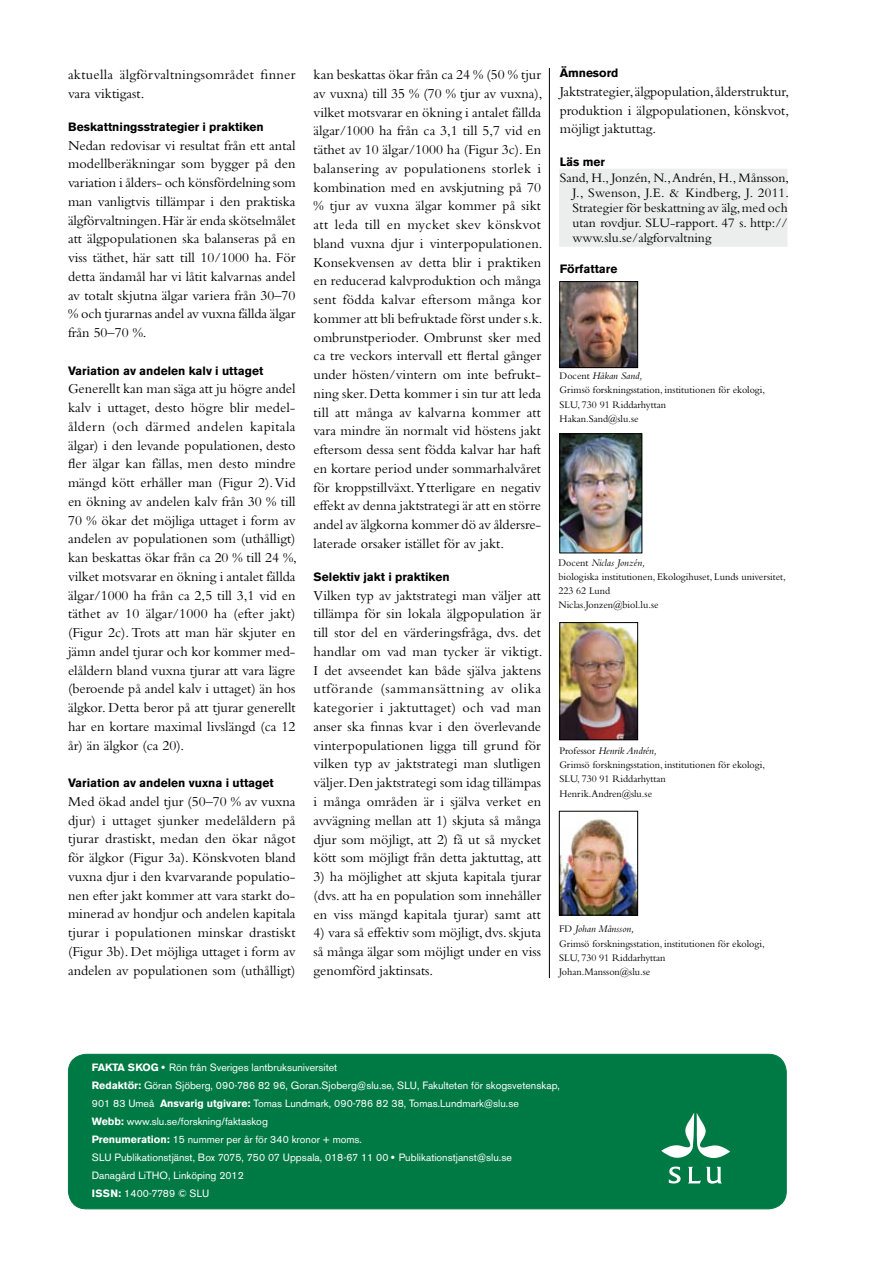
<style>
.page{position:relative;width:893px;height:1263px;background:#fff}
.page>*{position:absolute;margin:0;border:0;box-sizing:border-box;transform-origin:0 0}
.t1{font:14.25px/18.8px "Bembo";color:#000;text-align:justify}
.t2{font:14.25px/18.8px "Bembo";letter-spacing:.02em;color:#000}
.t3{font:13.5px/15px "Bembo";color:#000;text-align:justify}
.t4{font:700 12px "Akzidenz Grotesk BE";color:#000}
.t5{font:10.5px/14.2px "Bembo";color:#000}
.t6{font:10.5px/18.1px "Akzidenz Grotesk BE";color:#fff}
.s1{font-style:italic}
.s2{font-weight:700}
</style>
<div class="page">
<div style="left:560px;top:169px;width:227px;height:77px;background:#eceded"></div>
<hr style="left:549px;top:68px;width:1px;height:910px;background:#000">
<img style="left:561px;top:818px;width:75px;height:95px">
<div style="left:559px;top:811px;width:79px;height:104px;border:1px solid #000"></div>
<img style="left:562px;top:624px;width:74px;height:114px">
<div style="left:560px;top:622px;width:78px;height:118px;border:1px solid #000"></div>
<div style="left:68px;top:1054px;width:718px;height:155px;background:#007a45;border-radius:18px"></div>
<div style="left:68px;top:1054px;width:719px;height:155px;border:1px solid #007a45;border-radius:18px"></div>
<svg style="left:661px;top:1113px;width:69px;height:45px"></svg>
<svg style="left:669px;top:1166px;width:12px;height:17px"></svg>
<svg style="left:688px;top:1167px;width:34px;height:16px"></svg>
<img style="left:562px;top:435px;width:78px;height:116px">
<div style="left:560px;top:433px;width:82px;height:120px;border:1px solid #000"></div>
<img style="left:562px;top:283px;width:74px;height:83px">
<div style="left:560px;top:281px;width:78px;height:87px;border:1px solid #000"></div>
<p class="t2" style="left:68px;top:65px;width:229px">aktuella älgförvaltningsområdet finner vara viktigast.</p>
<p class="t4" style="left:68px;top:120px;width:197px">Beskattningsstrategier i praktiken</p>
<p class="t1" style="left:68px;top:136px;width:229px">Nedan redovisar vi resultat från ett antal modellberäkningar som bygger på den variation i ålders- och könsfördelning som man vanligtvis tillämpar i den praktiska älgförvaltningen. Här är enda skötselmålet att älgpopulationen ska balanseras på en viss täthet, här satt till 10/1000 ha. För detta ändamål har vi låtit kalvarnas andel av totalt skjutna älgar variera från 30–70 % och tjurarnas andel av vuxna fällda älgar från 50–70 %.</p>
<p class="t4" style="left:68px;top:363px;width:197px">Variation av andelen kalv i uttaget</p>
<p class="t1" style="left:68px;top:379px;width:230px">Generellt kan man säga att ju högre andel kalv i uttaget, desto högre blir medel&shy;åldern (och därmed andelen kapitala älgar) i den levande populationen, desto fler älgar kan fällas, men desto mindre mängd kött erhåller man (Figur 2). Vid en ökning av andelen kalv från 30 % till 70 % ökar det möjliga uttaget i form av andelen av populationen som (uthålligt) kan beskattas ökar från ca 20 % till 24 %, vilket motsvarar en ökning i antalet fällda älgar/1000 ha från ca 2,5 till 3,1 vid en täthet av 10 älgar/1000 ha (efter jakt) (Figur 2c). Trots att man här skjuter en jämn andel tjurar och kor kommer med&shy;elåldern bland vuxna tjurar att vara lägre (beroende på andel kalv i uttaget) än hos älgkor. Detta beror på att tjurar generellt har en kortare maximal livslängd (ca 12 år) än älgkor (ca 20).</p>
<p class="t4" style="left:68px;top:776px;width:207px">Variation av andelen vuxna i uttaget</p>
<p class="t1" style="left:68px;top:792px;width:229px">Med ökad andel tjur (50–70 % av vuxna djur) i uttaget sjunker medelåldern på tjurar drastiskt, medan den ökar något för älgkor (Figur 3a). Könskvoten bland vuxna djur i den kvarvarande populatio&shy;nen efter jakt kommer att vara starkt do&shy;minerad av hondjur och andelen kapitala tjurar i populationen minskar drastiskt (Figur 3b). Det möjliga uttaget i form av andelen av populationen som (uthålligt)</p>
<p class="t1" style="left:314px;top:65px;width:230px">kan beskattas ökar från ca 24 % (50 % tjur av vuxna) till 35 % (70 % tjur av vuxna), vilket motsvarar en ökning i antalet fällda älgar/1000 ha från ca 3,1 till 5,7 vid en täthet av 10 älgar/1000 ha (Figur 3c). En balansering av populationens storlek i kombination med en avskjutning på 70 % tjur av vuxna älgar kommer på sikt att leda till en mycket skev könskvot bland vuxna djur i vinterpopulationen.<br>Konsekvensen av detta blir i praktiken en reducerad kalvproduktion och många sent födda kalvar eftersom många kor kommer att bli befruktade först under s.k. ombrunstperioder. Ombrunst sker med ca tre veckors intervall ett flertal gånger under hösten/vintern om inte befrukt&shy;ning sker. Detta kommer i sin tur att leda till att många av kalvarna kommer att vara mindre än normalt vid höstens jakt eftersom dessa sent födda kalvar har haft en kortare period under sommarhalvåret för kroppstillväxt. Ytterligare en negativ effekt av denna jaktstrategi är att en större andel av älgkorna kommer dö av åldersre&shy;laterade orsaker istället för av jakt.</p>
<p class="t4" style="left:314px;top:570px;width:137px">Selektiv jakt i praktiken</p>
<p class="t1" style="left:314px;top:586px;width:230px">Vilken typ av jaktstrategi man väljer att tillämpa för sin lokala älgpopulation är till stor del en värderingsfråga, dvs. det handlar om vad man tycker är viktigt.<br>I det avseendet kan både själva jaktens utförande (sammansättning av olika kategorier i jaktuttaget) och vad man anser ska finnas kvar i den överlevande vinterpopulationen ligga till grund för vilken typ av jaktstrategi man slutligen väljer. Den jaktstrategi som idag tillämpas i många områden är i själva verket en avvägning mellan att 1) skjuta så många djur som möjligt, att 2) få ut så mycket kött som möjligt från detta jaktuttag, att</p>
<p class="t1" style="left:314px;top:867px;width:229px">3) ha möjlighet att skjuta kapitala tjurar (dvs. att ha en population som innehåller en viss mängd kapitala tjurar) samt att</p>
<p class="t1" style="left:314px;top:923px;width:229px">4) vara så effektiv som möjligt, dvs. skjuta så många älgar som möjligt under en viss genomförd jaktinsats.</p>
<p class="t4" style="left:560px;top:66px;width:60px">Ämnesord</p>
<p class="t1" style="left:560px;top:82px;width:231px">Jaktstrategier, älgpopulation, ålderstruktur, produktion i älgpopulationen, könskvot, möjligt jaktuttag.</p>
<p class="t4" style="left:560px;top:155px;width:47px">Läs mer</p>
<p class="t3" style="left:572px;top:170px;width:218px;text-indent:-13px">Sand, H., Jonzén, N., Andrén, H., Månsson, J., Swenson, J.E. &amp; Kindberg, J. 2011.<br>Strategier för beskattning av älg, med och utan rovdjur. SLU-rapport. 47 s. http:// www.slu.se/algforvaltning</p>
<p class="t4" style="left:560px;top:261px;width:59px">Författare</p>
<p class="t5" style="left:560px;top:368px;width:207px">Docent <span class="s1">Håkan Sand,<br></span>Grimsö forskningsstation, institutionen för ekologi,<br>SLU, 730 91 Riddarhyttan<br>Hakan.Sand@slu.se</p>
<p class="t5" style="left:558px;top:555px;width:229px">Docent <span class="s1">Niclas Jonzén,<br></span>biologiska institutionen, Ekologihuset, Lunds universitet,<br>223 62 Lund<br>Niclas.Jonzen@biol.lu.se</p>
<p class="t5" style="left:559px;top:743px;width:207px">Professor <span class="s1">Henrik Andrén,<br></span>Grimsö forskningsstation, institutionen för ekologi,<br>SLU, 730 91 Riddarhyttan<br>Henrik.Andren@slu.se</p>
<p class="t5" style="left:559px;top:922px;width:207px">FD <span class="s1">Johan Månsson,<br></span>Grimsö forskningsstation, institutionen för ekologi,<br>SLU, 730 91 Riddarhyttan<br>Johan.Mansson@slu.se</p>
<p class="t6" style="left:92px;top:1058px;width:470px"><span class="s2">FAKTA SKOG •</span> Rön från Sveriges lantbruksuniversitet<br><span class="s2">Redaktör:</span> Göran Sjöberg, 090-786 82 96, Goran.Sjoberg@slu.se, SLU, Fakulteten för skogsvetenskap, 901 83 Umeå <span class="s2">Ansvarig utgivare:</span> Tomas Lundmark, 090-786 82 38, Tomas.Lundmark@slu.se<br><span class="s2">Webb:</span> www.slu.se/forskning/faktaskog<br><span class="s2">Prenumeration:</span> 15 nummer per år för 340 kronor + moms.<br>SLU Publikationstjänst, Box 7075, 750 07 Uppsala, 018-67 11 00 <span class="s2">•</span> Publikationstjanst@slu.se<br>Danagård LiTHO, Linköping 2012<br><span class="s2">ISSN:</span> 1400-7789 © SLU</p>
</div>
